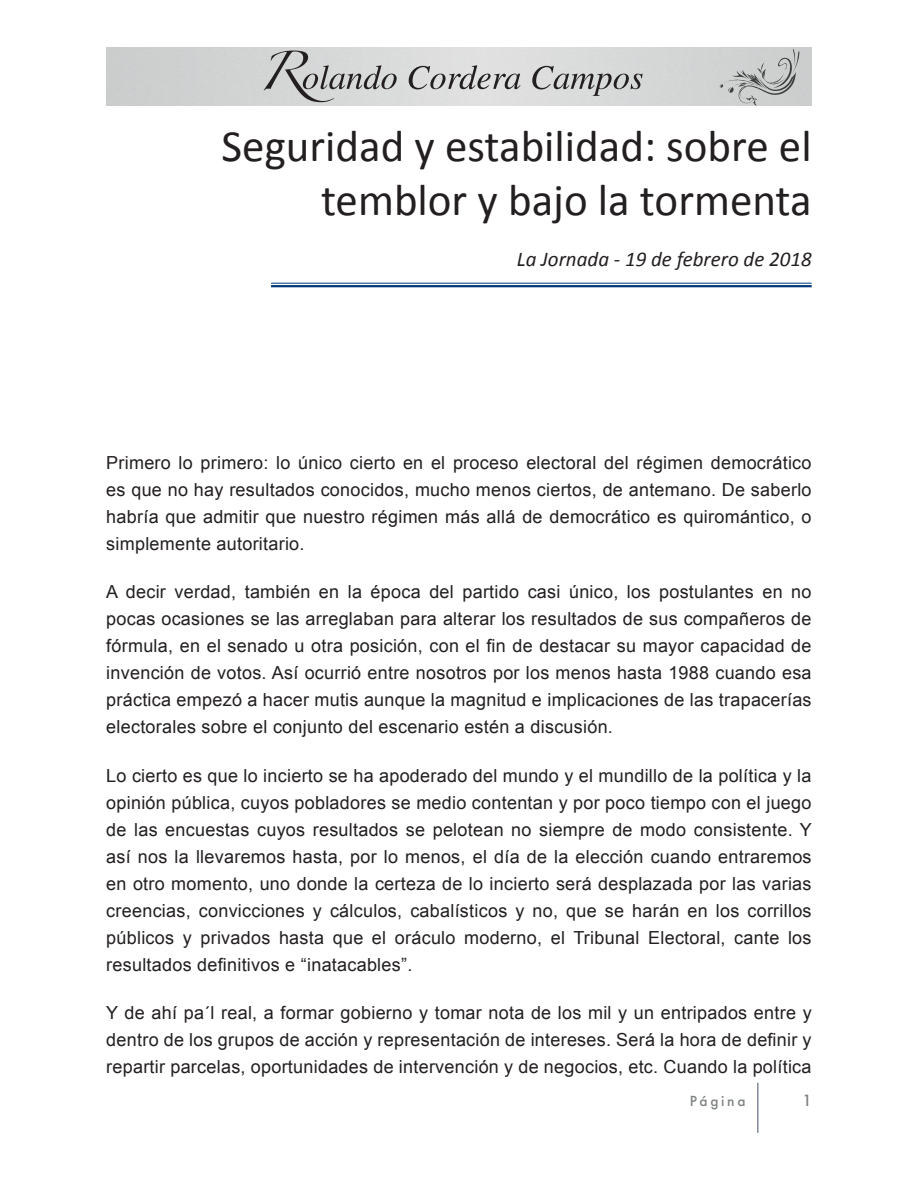
<style>
.page{position:relative;width:918px;height:1188px;background:#fff}
.page>*{position:absolute;margin:0;border:0;box-sizing:border-box;transform-origin:0 0}
.t1{font:45px/54px "Calibri";color:#231f20;text-align:right}
.t2{font:italic 21px "Calibri";color:#231f20}
.t3{font:18px/27px "Arial";letter-spacing:.015em;color:#231f20;text-align:justify}
.t4{font:500 15px "Futura";color:#7e8182}
.t5{font:500 13.5px "Futura";letter-spacing:.2em;color:#7e8182}
</style>
<div class="page">
<svg style="left:264px;top:51px;width:133px;height:51px;background:#bbbcbc"></svg>
<svg style="left:409px;top:65px;width:112px;height:24px;background:#b4b3b3"></svg>
<svg style="left:532px;top:66px;width:111px;height:30px;background:#b7b7b7"></svg>
<svg style="left:719px;top:49px;width:80px;height:57px;background:#bfc0c1"></svg>
<hr style="left:757px;top:1083px;width:2px;height:50px;background:#848ba0">
<hr style="left:271px;top:283px;width:541px;height:1px;background:#013a7a">
<hr style="left:271px;top:285px;width:541px;height:2px;background:#013a7a">
<p class="t1" style="left:222px;top:120px;width:592px">Seguridad y estabilidad: sobre el temblor y bajo la tormenta</p>
<p class="t2" style="left:517px;top:244px;width:296px">La Jornada - 19 de febrero de 2018</p>
<p class="t3" style="left:106px;top:449px;width:707px">Primero lo primero: lo único cierto en el proceso electoral del régimen democrático es que no hay resultados conocidos, mucho menos ciertos, de antemano. De saberlo habría que admitir que nuestro régimen más allá de democrático es quiromántico, o simplemente autoritario.</p>
<p class="t3" style="left:106px;top:579px;width:707px">A decir verdad, también en la época del partido casi único, los postulantes en no pocas ocasiones se las arreglaban para alterar los resultados de sus compañeros de fórmula, en el senado u otra posición, con el fin de destacar su mayor capacidad de invención de votos. Así ocurrió entre nosotros por los menos hasta 1988 cuando esa práctica empezó a hacer mutis aunque la magnitud e implicaciones de las trapacerías electorales sobre el conjunto del escenario estén a discusión.</p>
<p class="t3" style="left:106px;top:762px;width:707px">Lo cierto es que lo incierto se ha apoderado del mundo y el mundillo de la política y la opinión pública, cuyos pobladores se medio contentan y por poco tiempo con el juego de las encuestas cuyos resultados se pelotean no siempre de modo consistente. Y así nos la llevaremos hasta, por lo menos, el día de la elección cuando entraremos en otro momento, uno donde la certeza de lo incierto será desplazada por las varias creencias, convicciones y cálculos, cabalísticos y no, que se harán en los corrillos públicos y privados hasta que el oráculo moderno, el Tribunal Electoral, cante los resultados definitivos e “inatacables”.</p>
<p class="t3" style="left:106px;top:999px;width:707px">Y de ahí pa´l real, a formar gobierno y tomar nota de los mil y un entripados entre y dentro de los grupos de acción y representación de intereses. Será la hora de definir y repartir parcelas, oportunidades de intervención y de negocios, etc. Cuando la política</p>
<p class="t5" style="left:690px;top:1092px;width:57px">Página</p>
<p class="t4" style="left:802px;top:1091px;width:11px">1</p>
</div>
